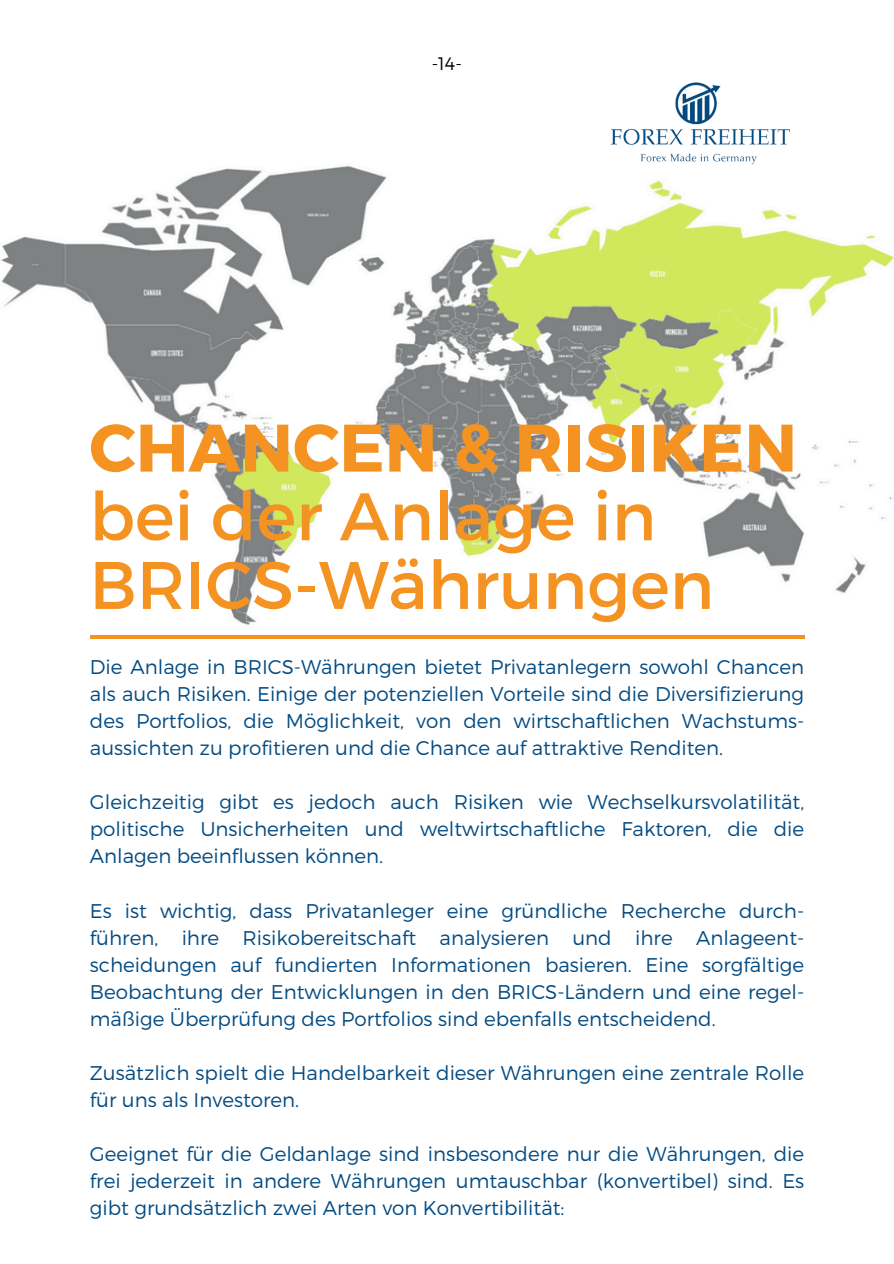
<style>
.page{position:relative;width:894px;height:1264px;background:#fff}
.page>*{position:absolute;margin:0;border:0;box-sizing:border-box;transform-origin:0 0}
.t1{font:67.05px/68.7px "Montserrat";color:#f49321}
.t2{font:700 67.05px "Montserrat";color:#f49321}
.t3{font:300 19.8px/27px "Montserrat";color:#044b82;text-align:justify}
.t4{font:300 18px "Montserrat";color:#000}
</style>
<div class="page">
<img style="left:1px;top:166px;width:892px;height:459px">
<hr style="left:90px;top:635px;width:714px;height:3px;background:#f49321">
<img style="left:592px;top:82px;width:211px;height:100px">
<p class="t4" style="left:431px;top:52px;width:32px">-14-</p>
<h1 class="t2" style="left:89px;top:404px;width:709px">CHANCEN &amp; RISIKEN</h1>
<h1 class="t1" style="left:89px;top:478px;width:626px">bei der Anlage in<br>BRICS-Währungen</h1>
<p class="t3" style="left:90px;top:653px;width:715px">Die Anlage in BRICS-Währungen bietet Privatanlegern sowohl Chancen als auch Risiken. Einige der potenziellen Vorteile sind die Diversifizierung des Portfolios, die Möglichkeit, von den wirtschaftlichen Wachstums&shy;aussichten zu profitieren und die Chance auf attraktive Renditen.</p>
<p class="t3" style="left:90px;top:788px;width:715px">Gleichzeitig gibt es jedoch auch Risiken wie Wechselkursvolatilität, politische Unsicherheiten und weltwirtschaftliche Faktoren, die die Anlagen beeinflussen können.</p>
<p class="t3" style="left:90px;top:896px;width:715px">Es ist wichtig, dass Privatanleger eine gründliche Recherche durch&shy;führen, ihre Risikobereitschaft analysieren und ihre Anlageent&shy;scheidungen auf fundierten Informationen basieren. Eine sorgfältige Beobachtung der Entwicklungen in den BRICS-Ländern und eine regel&shy;mäßige Überprüfung des Portfolios sind ebenfalls entscheidend.</p>
<p class="t3" style="left:90px;top:1058px;width:715px">Zusätzlich spielt die Handelbarkeit dieser Währungen eine zentrale Rolle für uns als Investoren.</p>
<p class="t3" style="left:90px;top:1139px;width:715px">Geeignet für die Geldanlage sind insbesondere nur die Währungen, die frei jederzeit in andere Währungen umtauschbar (konvertibel) sind. Es gibt grundsätzlich zwei Arten von Konvertibilität:</p>
</div>
